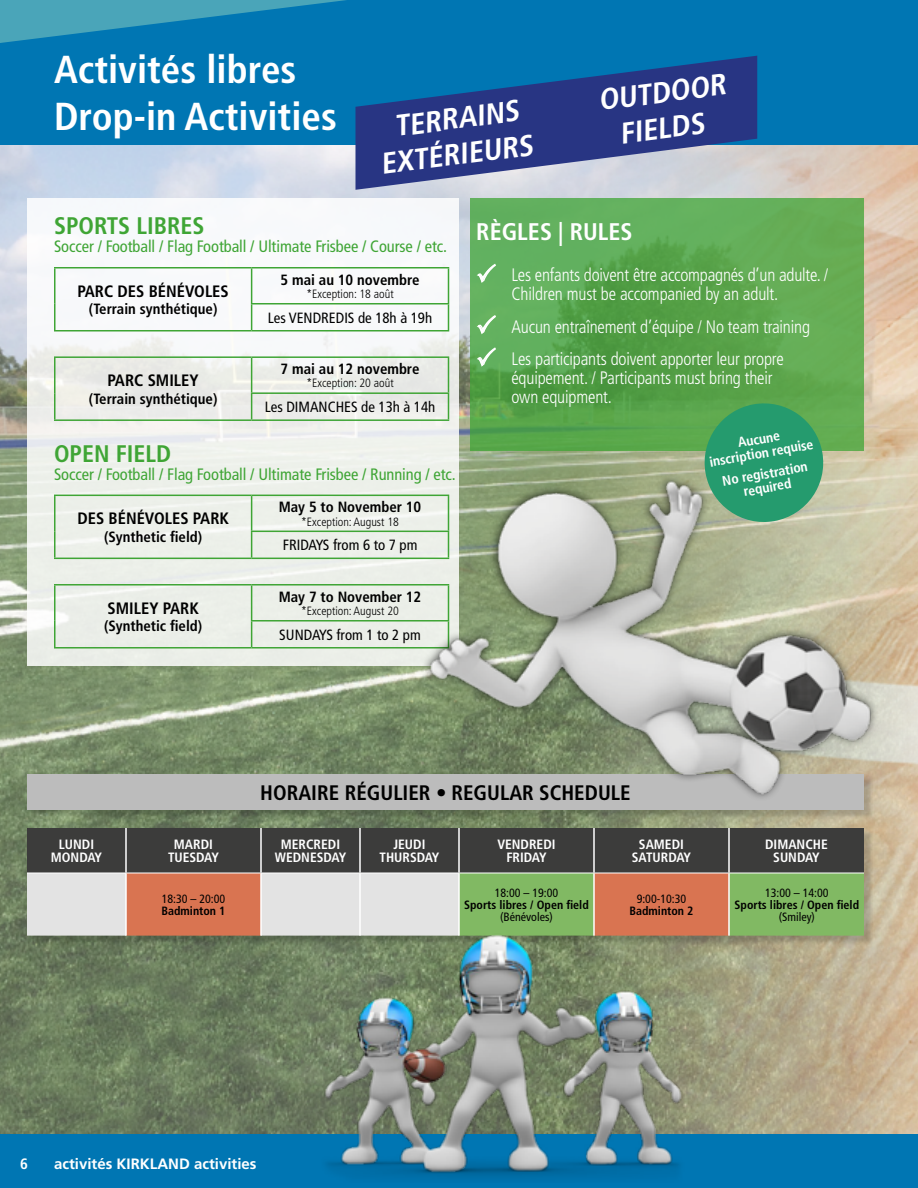
<style>
.page{position:relative;width:918px;height:1188px;background:#fff}
.page>*{position:absolute;margin:0;border:0;box-sizing:border-box;transform-origin:0 0}
.t1{font:700 condensed 39px/46.8px "Frutiger LT Std";color:#fff}
.t2{font:700 condensed 29.7px/35.7px "Frutiger LT Std";color:#fff;text-align:center}
.t3{font:700 condensed 24px "Frutiger LT Std";color:#3fa535}
.t4{font:700 condensed 24px "Frutiger LT Std";color:#fff}
.t5{font:700 condensed 21px "Frutiger LT Std";color:#000}
.t6{font:300 condensed 18px/18.9px "Frutiger LT Std";letter-spacing:-.01em;color:#fff;scale:.96 1}
.t7{font:condensed 16.5px "Frutiger LT Std";letter-spacing:-.005em;color:#3fa535}
.t8{font:700 condensed 16.5px "Frutiger LT Std";color:#000}
.t9{font:700 15px "Frutiger LT Std";color:#fff}
.t10{font:700 condensed 15px "Frutiger LT Std";color:#fff}
.t11{font:700 condensed 14.85px "Frutiger LT Std";color:#000}
.t12{font:condensed 14.85px "Frutiger LT Std";color:#000}
.t13{font:700 condensed 13.95px/14.1px "Frutiger LT Std";color:#fff;text-align:center}
.t14{font:700 condensed 13.5px/13.5px "Frutiger LT Std";color:#fff;text-align:center}
.t15{font:300 condensed 12px "Frutiger LT Std";color:#000}
.t16{font:700 condensed 12px "Frutiger LT Std";color:#000}
.t17{font:condensed 12px "Frutiger LT Std";color:#000}
.s1{font-weight:300}
</style>
<div class="page">
<img style="left:0;top:145px;width:918px;height:989px">
<div style="left:0;top:0;width:918px;height:145px;background:#0076b3"></div>
<svg style="left:0;top:0;width:346px;height:43px"></svg>
<svg style="left:355px;top:56px;width:402px;height:134px;fill:#283583"></svg>
<div style="left:27px;top:198px;width:432px;height:468px;background:linear-gradient(to right,#f0f2ee,#f0f3f1)"></div>
<div style="left:28px;top:775px;width:845px;height:170px;background:#000;opacity:.18"></div>
<div style="left:27px;top:774px;width:837px;height:36px;background:#bcbcbc"></div>
<svg style="left:27px;top:828px;width:837px;height:108px;background:#a19478"></svg>
<hr style="left:125px;top:873px;width:2px;height:63px;background:#fff">
<hr style="left:593px;top:873px;width:2px;height:63px;background:#fff">
<hr style="left:359px;top:873px;width:2px;height:63px;background:#fff">
<hr style="left:458px;top:873px;width:2px;height:63px;background:#fff">
<hr style="left:260px;top:873px;width:2px;height:63px;background:#fff">
<hr style="left:728px;top:873px;width:2px;height:63px;background:#fff">
<hr style="left:125px;top:828px;width:2px;height:45px;background:#fff">
<hr style="left:260px;top:828px;width:2px;height:45px;background:#fff">
<hr style="left:27px;top:873px;width:99px;height:1px;background:#fff">
<hr style="left:126px;top:873px;width:135px;height:1px;background:#fff">
<hr style="left:261px;top:873px;width:99px;height:1px;background:#fff">
<hr style="left:54px;top:267px;width:198px;height:1px;background:#3fa535">
<hr style="left:54px;top:268px;width:2px;height:36px;background:#3fa535">
<hr style="left:54px;top:304px;width:2px;height:26px;background:#3fa535">
<hr style="left:54px;top:330px;width:198px;height:2px;background:#3fa535">
<hr style="left:252px;top:267px;width:197px;height:1px;background:#3fa535">
<hr style="left:251px;top:268px;width:1px;height:35px;background:#3fa535">
<hr style="left:448px;top:268px;width:1px;height:35px;background:#3fa535">
<hr style="left:251px;top:303px;width:198px;height:1px;background:#3fa535">
<svg style="left:251px;top:304px;width:1px;height:26px"></svg>
<svg style="left:448px;top:304px;width:1px;height:26px"></svg>
<hr style="left:252px;top:330px;width:197px;height:2px;background:#3fa535">
<hr style="left:54px;top:356px;width:198px;height:2px;background:#3fa535">
<hr style="left:54px;top:358px;width:2px;height:35px;background:#3fa535">
<hr style="left:54px;top:393px;width:2px;height:26px;background:#3fa535">
<hr style="left:54px;top:419px;width:198px;height:2px;background:#3fa535">
<hr style="left:252px;top:356px;width:197px;height:2px;background:#3fa535">
<hr style="left:251px;top:358px;width:1px;height:34px;background:#3fa535">
<hr style="left:448px;top:358px;width:1px;height:34px;background:#3fa535">
<hr style="left:251px;top:392px;width:198px;height:2px;background:#3fa535">
<svg style="left:251px;top:394px;width:1px;height:25px"></svg>
<svg style="left:448px;top:394px;width:1px;height:25px"></svg>
<hr style="left:252px;top:419px;width:197px;height:2px;background:#3fa535">
<hr style="left:54px;top:495px;width:198px;height:1px;background:#3fa535">
<hr style="left:54px;top:496px;width:2px;height:35px;background:#3fa535">
<hr style="left:54px;top:531px;width:2px;height:27px;background:#3fa535">
<hr style="left:54px;top:558px;width:198px;height:1px;background:#3fa535">
<hr style="left:252px;top:495px;width:197px;height:1px;background:#3fa535">
<hr style="left:251px;top:496px;width:1px;height:35px;background:#3fa535">
<hr style="left:251px;top:531px;width:198px;height:1px;background:#3fa535">
<svg style="left:251px;top:532px;width:1px;height:26px"></svg>
<hr style="left:252px;top:558px;width:197px;height:1px;background:#3fa535">
<hr style="left:54px;top:584px;width:198px;height:2px;background:#3fa535">
<hr style="left:54px;top:586px;width:2px;height:35px;background:#3fa535">
<hr style="left:54px;top:621px;width:2px;height:26px;background:#3fa535">
<hr style="left:54px;top:647px;width:198px;height:2px;background:#3fa535">
<hr style="left:252px;top:584px;width:197px;height:2px;background:#3fa535">
<hr style="left:251px;top:586px;width:1px;height:34px;background:#3fa535">
<hr style="left:251px;top:620px;width:198px;height:2px;background:#3fa535">
<svg style="left:251px;top:622px;width:1px;height:25px"></svg>
<hr style="left:252px;top:647px;width:197px;height:2px;background:#3fa535">
<svg style="left:470px;top:198px;width:394px;height:236px;background:#5ca751"></svg>
<img style="left:353px;top:434px;width:565px;height:449px">
<svg style="left:700px;top:399px;width:128px;height:128px;background:#48a372"></svg>
<div style="left:0;top:1134px;width:918px;height:54px;background:#0076b3"></div>
<img style="left:312px;top:930px;width:380px;height:248px">
<svg style="left:478px;top:264px;width:17px;height:18px"></svg>
<svg style="left:478px;top:316px;width:17px;height:17px"></svg>
<svg style="left:478px;top:348px;width:17px;height:17px"></svg>
<h1 class="t1" style="left:54px;top:46px;width:284px">Activités libres<br>Drop-in Activities</h1>
<h2 class="t2" style="left:375px;top:110px;width:154px;rotate:-7deg">TERRAINS<br>EXTÉRIEURS</h2>
<h2 class="t2" style="left:597px;top:82px;width:129px;rotate:-7deg">OUTDOOR<br>FIELDS</h2>
<h3 class="t3" style="left:54px;top:211px;width:152px">SPORTS LIBRES</h3>
<p class="t7" style="left:54px;top:237px;width:395px">Soccer / Football / Flag Football / Ultimate Frisbee / Course / etc.</p>
<p class="t8" style="left:78px;top:281px;width:153px">PARC DES BÉNÉVOLES</p>
<p class="t11" style="left:89px;top:300px;width:130px">(Terrain synthétique)</p>
<p class="t11" style="left:281px;top:271px;width:140px">5 mai au 10 novembre</p>
<p class="t15" style="left:306px;top:287px;width:89px">*Exception: 18 août</p>
<p class="t12" style="left:268px;top:309px;width:166px">Les VENDREDIS de 18h à 19h</p>
<p class="t8" style="left:108px;top:370px;width:93px">PARC SMILEY</p>
<p class="t11" style="left:89px;top:390px;width:130px">(Terrain synthétique)</p>
<p class="t11" style="left:281px;top:360px;width:140px">7 mai au 12 novembre</p>
<p class="t15" style="left:306px;top:376px;width:89px">*Exception: 20 août</p>
<p class="t12" style="left:265px;top:398px;width:172px">Les DIMANCHES de 13h à 14h</p>
<h3 class="t3" style="left:54px;top:439px;width:119px">OPEN FIELD</h3>
<p class="t7" style="left:54px;top:464px;width:403px">Soccer / Football / Flag Football / Ultimate Frisbee / Running / etc.</p>
<p class="t8" style="left:77px;top:509px;width:153px">DES BÉNÉVOLES PARK</p>
<p class="t11" style="left:104px;top:528px;width:100px">(Synthetic field)</p>
<p class="t11" style="left:279px;top:498px;width:144px">May 5 to November 10</p>
<p class="t15" style="left:301px;top:515px;width:99px">*Exception: August 18</p>
<p class="t12" style="left:283px;top:537px;width:136px">FRIDAYS from 6 to 7 pm</p>
<p class="t8" style="left:107px;top:598px;width:93px">SMILEY PARK</p>
<p class="t11" style="left:104px;top:617px;width:100px">(Synthetic field)</p>
<p class="t11" style="left:279px;top:588px;width:144px">May 7 to November 12</p>
<p class="t15" style="left:301px;top:604px;width:99px">*Exception: August 20</p>
<p class="t12" style="left:279px;top:626px;width:143px">SUNDAYS from 1 to 2 pm</p>
<h3 class="t4" style="left:476px;top:218px;width:158px">RÈGLES | RULES</h3>
<p class="t6" style="left:511px;top:266px;width:332px">Les enfants doivent être accompagnés d’un adulte. /<br>Children must be accompanied by an adult.</p>
<p class="t6" style="left:511px;top:310px;width:313px;line-height:32.4px">Aucun entraînement d’équipe / No team training<br>Les participants doivent apporter leur propre</p>
<p class="t6" style="left:511px;top:368px;width:274px">équipement. / Participants must bring their own equipment.</p>
<p class="t13" style="left:706px;top:441px;width:107px;rotate:-10deg">Aucune inscription requise</p>
<p class="t13" style="left:721px;top:474px;width:88px;rotate:-10deg">No registration required</p>
<p class="t5" style="left:260px;top:780px;width:372px">HORAIRE RÉGULIER <span class="s1">•</span> REGULAR SCHEDULE</p>
<p class="t14" style="left:51px;top:837px;width:53px">LUNDI<br>MONDAY</p>
<p class="t14" style="left:168px;top:837px;width:52px">MARDI<br>TUESDAY</p>
<p class="t14" style="left:275px;top:837px;width:73px">MERCREDI<br>WEDNESDAY</p>
<p class="t14" style="left:380px;top:837px;width:61px">JEUDI<br>THURSDAY</p>
<p class="t14" style="left:497px;top:837px;width:60px">VENDREDI<br>FRIDAY</p>
<p class="t14" style="left:632px;top:837px;width:61px">SAMEDI<br>SATURDAY</p>
<p class="t14" style="left:765px;top:837px;width:64px">DIMANCHE<br>SUNDAY</p>
<p class="t17" style="left:162px;top:892px;width:65px">18:30 – 20:00</p>
<p class="t16" style="left:161px;top:904px;width:66px">Badminton 1</p>
<p class="t17" style="left:495px;top:886px;width:65px">18:00 – 19:00</p>
<p class="t16" style="left:464px;top:898px;width:126px">Sports libres / Open field</p>
<p class="t17" style="left:500px;top:910px;width:54px">(Bénévoles)</p>
<p class="t17" style="left:765px;top:886px;width:65px">13:00 – 14:00</p>
<p class="t16" style="left:735px;top:898px;width:126px">Sports libres / Open field</p>
<p class="t17" style="left:779px;top:910px;width:38px">(Smiley)</p>
<p class="t17" style="left:637px;top:892px;width:51px">9:00-10:30</p>
<p class="t16" style="left:629px;top:904px;width:66px">Badminton 2</p>
<p class="t10" style="left:20px;top:1155px;width:9px">6</p>
<p class="t9" style="left:54px;top:1155px;width:204px">activités KIRKLAND activities</p>
</div>
